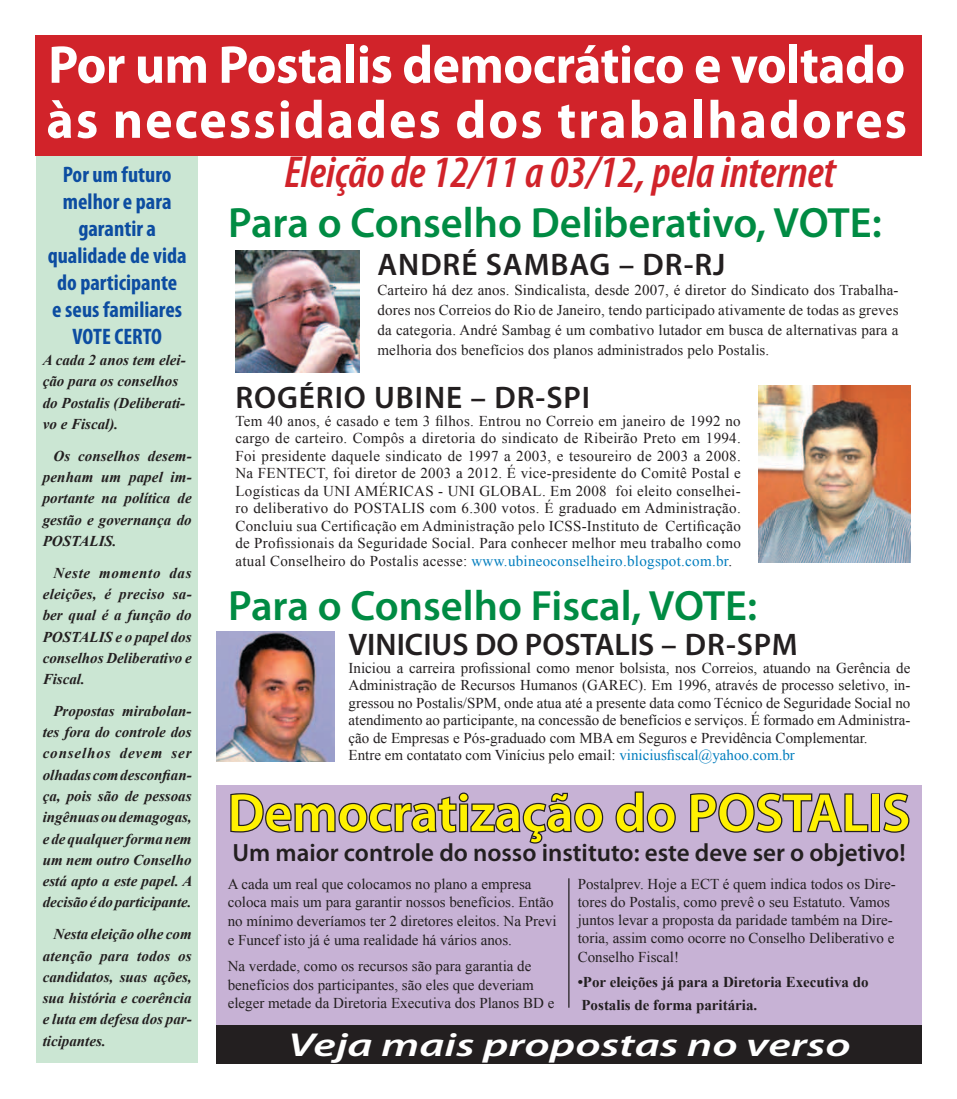
<style>
.page{position:relative;width:957px;height:1099px;background:#fff}
.page>*{position:absolute;margin:0;border:0;box-sizing:border-box;transform-origin:0 0}
.t1{font:600 53.75px "Myriad Pro";color:#fff101}
.t2{font:700 53.62px/55px "Myriad Pro";letter-spacing:.01em;color:#fff;scale:.96 1}
.t3{font:italic 600 condensed 45px "Myriad Pro";color:#d1232a}
.t4{font:600 42.5px "Myriad Pro";color:#008b43}
.t5{font:italic 600 33.25px "Myriad Pro";color:#fff;scale:1.4 1}
.t6{font:600 31.25px "Myriad Pro";letter-spacing:.03em;color:#231f20}
.t7{font:600 31.25px "Myriad Pro";color:#231f20}
.t8{font:600 25px "Myriad Pro";color:#231f20}
.t9{font:700 condensed 22.5px/27px "Myriad Pro";color:#0d4da1;text-align:center}
.t10{font:15px/17.5px "Times New Roman";color:#231f20}
.t11{font:italic 700 15px/21.2px "Times New Roman";color:#231f20;text-align:justify}
.t12{font:700 15px/22.2px "Times New Roman";color:#231f20}
.s1{color:#007dbe}
</style>
<div class="page">
<div style="left:36px;top:128px;width:162px;height:934px;background:#cbe6d3"></div>
<div style="left:216px;top:785px;width:705px;height:239px;background:#c7b2d5"></div>
<div style="left:216px;top:1024px;width:705px;height:39px;background:#231f20"></div>
<div style="left:35px;top:35px;width:886px;height:120px;background:#d1232a"></div>
<svg style="left:230px;top:792px;width:374px;height:52px"></svg>
<svg style="left:615px;top:791px;width:61px;height:42px"></svg>
<svg style="left:690px;top:792px;width:179px;height:41px"></svg>
<div style="left:871px;top:793px;width:9px;height:39px;border:2px solid #231f20"></div>
<svg style="left:883px;top:792px;width:27px;height:41px"></svg>
<hr style="left:568px;top:878px;width:1px;height:129px;background:#231f20">
<img style="left:758px;top:386px;width:152px;height:176px">
<img style="left:235px;top:250px;width:125px;height:122px">
<img style="left:216px;top:631px;width:119px;height:130px">
<h2 class="t2" style="left:46px;top:35px;width:898px">Por um Postalis democrático e voltado às necessidades dos trabalhadores</h2>
<h3 class="t9" style="left:48px;top:160px;width:140px">Por um futuro melhor e para garantir a qualidade de vida do participante<br>e seus familiares<br>VOTE CERTO</h3>
<p class="t11" style="left:43px;top:349px;width:144px;text-align:left">A cada 2 anos tem elei&shy;ção para os conselhos do Postalis (Deliberati&shy;vo e Fiscal).</p>
<p class="t11" style="left:43px;top:444px;width:150px;text-indent:11px">Os conselhos desem&shy;penham um papel im&shy;portante na política de gestão e governança do POSTALIS.</p>
<p class="t11" style="left:43px;top:561px;width:150px;text-indent:11px">Neste momento das eleições, é preciso sa&shy;ber qual é a função do POSTALIS e o papel dos conselhos Deliberativo e Fiscal.</p>
<p class="t11" style="left:43px;top:700px;width:151px;text-indent:11px">Propostas mirabolan&shy;tes fora do controle dos conselhos devem ser olhadas com desconfian&shy;ça, pois são de pessoas ingênuas ou demagogas, e de qualquer forma nem um nem outro Conselho está apto a este papel. A decisão é do participante.</p>
<p class="t11" style="left:43px;top:923px;width:150px;text-indent:11px">Nesta eleição olhe com atenção para todos os candidatos, suas ações, sua história e coerência e luta em defesa dos par&shy;ticipantes.</p>
<h3 class="t3" style="left:284px;top:145px;width:553px">Eleição de 12/11 a 03/12, pela internet</h3>
<h3 class="t4" style="left:228px;top:196px;width:655px">Para o Conselho Deliberativo, VOTE:</h3>
<h3 class="t6" style="left:377px;top:245px;width:349px">ANDRÉ SAMBAG – DR-RJ</h3>
<p class="t10" style="left:377px;top:280px;width:522px;line-height:20px;text-align:justify">Carteiro há dez anos. Sindicalista, desde 2007, é diretor do Sindicato dos Trabalha&shy;dores nos Correios do Rio de Janeiro, tendo participado ativamente de todas as greves da categoria. André Sambag é um combativo lutador em busca de alternativas para a melhoria dos benefícios dos planos administrados pelo Postalis.</p>
<h3 class="t6" style="left:235px;top:378px;width:356px">ROGÉRIO UBINE – DR-SPI</h3>
<p class="t10" style="left:235px;top:412px;width:507px;text-align:justify">Tem 40 anos, é casado e tem 3 filhos. Entrou no Correio em janeiro de 1992 no cargo de carteiro. Compôs a diretoria do sindicato de Ribeirão Preto em 1994.<br>Foi presidente daquele sindicato de 1997 a 2003, e tesoureiro de 2003 a 2008.<br>Na FENTECT, foi diretor de 2003 a 2012. É vice-presidente do Comitê Postal e Logísticas da UNI AMÉRICAS - UNI GLOBAL. Em 2008 foi eleito conselhei&shy;ro deliberativo do POSTALIS com 6.300 votos. É graduado em Administração.<br>Concluiu sua Certificação em Administração pelo ICSS-Instituto de Certificação de Profissionais da Seguridade Social. Para conhecer melhor meu trabalho como atual Conselheiro do Postalis acesse: <span class="s1">www.ubineoconselheiro.blogspot.com.br</span>.</p>
<h3 class="t4" style="left:228px;top:579px;width:530px">Para o Conselho Fiscal, VOTE:</h3>
<h3 class="t7" style="left:348px;top:625px;width:451px">VINICIUS DO POSTALIS – DR-SPM</h3>
<p class="t10" style="left:348px;top:659px;width:563px">Iniciou a carreira profissional como menor bolsista, nos Correios, atuando na Gerência de Administração de Recursos Humanos (GAREC). Em 1996, através de processo seletivo, in&shy;gressou no Postalis/SPM, onde atua até a presente data como Técnico de Seguridade Social no atendimento ao participante, na concessão de benefícios e serviços. É formado em Administra&shy;ção de Empresas e Pós-graduado com MBA em Seguros e Previdência Complementar.<br>Entre em contatato com Vinícius pelo email: <span class="s1">viniciusfiscal@yahoo.com.br</span></p>
<h1 class="t1" style="left:228px;top:778px;width:684px">Democratização do POSTALIS</h1>
<h3 class="t8" style="left:232px;top:836px;width:675px">Um maior controle do nosso instituto: este deve ser o objetivo!</h3>
<p class="t10" style="left:228px;top:874px;width:330px;line-height:18.8px">A cada um real que colocamos no plano a empresa coloca mais um para garantir nossos benefícios. Então no mínimo deveríamos ter 2 diretores eleitos. Na Previ e Funcef isto já é uma realidade há vários anos.</p>
<p class="t10" style="left:228px;top:956px;width:328px;line-height:18.4px">Na verdade, como os recursos são para garantia de benefícios dos participantes, são eles que deveriam eleger metade da Diretoria Executiva dos Planos BD e</p>
<p class="t10" style="left:578px;top:874px;width:319px;line-height:18.2px">Postalprev. Hoje a ECT é quem indica todos os Dire&shy;tores do Postalis, como prevê o seu Estatuto. Vamos juntos levar a proposta da paridade também na Dire&shy;toria, assim como ocorre no Conselho Deliberativo e Conselho Fiscal!</p>
<p class="t12" style="left:578px;top:970px;width:292px">•Por eleições já para a Diretoria Executiva do<br>Postalis de forma paritária.</p>
<h3 class="t5" style="left:288px;top:1023px;width:403px">Veja mais propostas no verso</h3>
</div>
